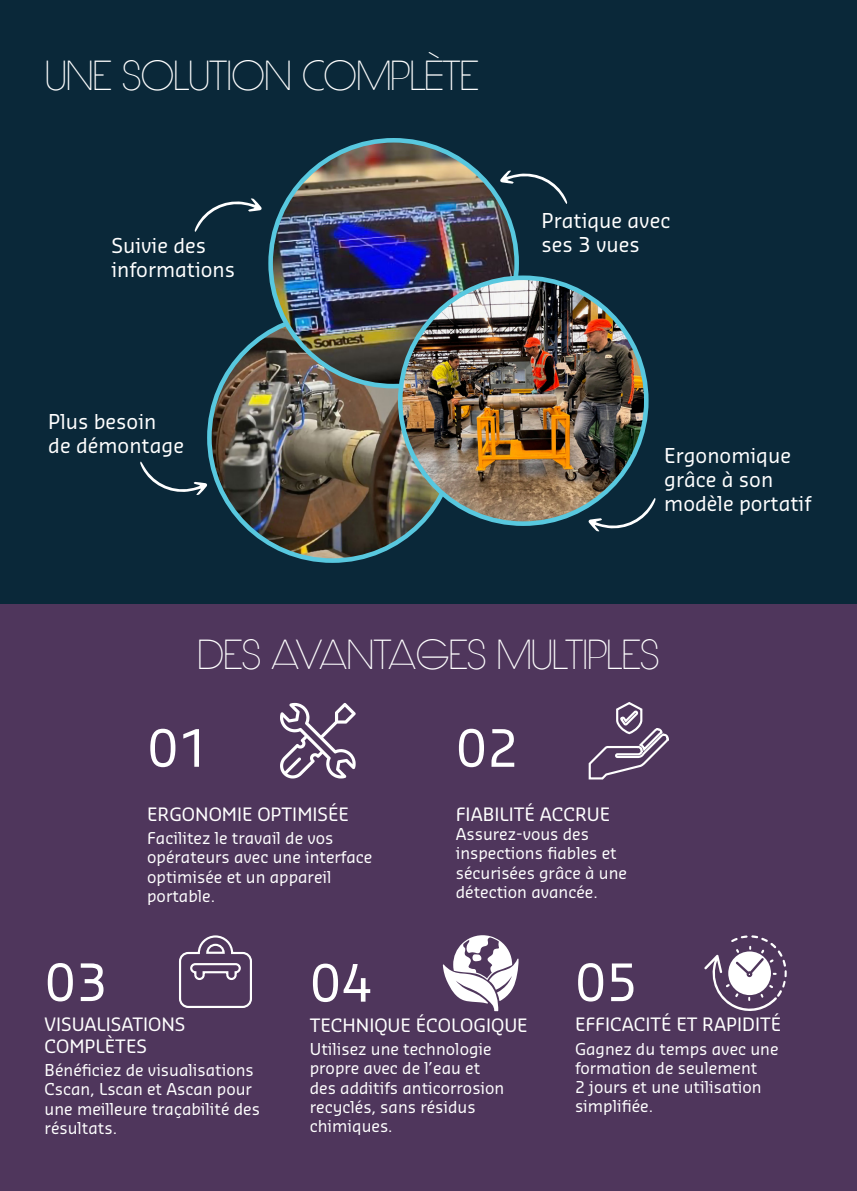
<style>
.page{position:relative;width:857px;height:1191px;background:#fff}
.page>*{position:absolute;margin:0;border:0;box-sizing:border-box;transform-origin:0 0}
.t1{font:50.2px "Sansa Pro";color:#fff}
.t2{font:300 40px "Hasteristico";color:#fff}
.t3{font:20px/24px "Sansa Pro";color:#fff}
.t4{font:18px/21.6px "Sansa Pro";color:#fff}
.t5{font:16px/19.2px "Sansa Pro";color:#fff}
</style>
<div class="page">
<div style="left:0;top:0;width:856px;height:1191px;background:#0a2839"></div>
<svg style="left:499px;top:170px;width:68px;height:34px"></svg>
<svg style="left:140px;top:461px;width:67px;height:34px"></svg>
<svg style="left:194px;top:198px;width:68px;height:34px"></svg>
<img style="left:209px;top:315px;width:246px;height:245px;border-radius:123px">
<img style="left:270px;top:140px;width:246px;height:246px;border-radius:123px">
<img style="left:400px;top:278px;width:246px;height:245px;border-radius:123px">
<svg style="left:587px;top:498px;width:68px;height:33px"></svg>
<div style="left:0;top:604px;width:856px;height:587px;background:#4f365c"></div>
<svg style="left:704px;top:935px;width:82px;height:76px"></svg>
<svg style="left:280px;top:703px;width:75px;height:75px"></svg>
<svg style="left:588px;top:702px;width:81px;height:78px"></svg>
<svg style="left:179px;top:935px;width:73px;height:73px"></svg>
<svg style="left:442px;top:935px;width:76px;height:76px"></svg>
<p class="t2" style="left:46px;top:52px;width:434px">UNE SOLUTION COMPLÈTE</p>
<p class="t3" style="left:111px;top:232px;width:125px">Suivie des informations</p>
<p class="t3" style="left:48px;top:409px;width:137px">Plus besoin<br>de démontage</p>
<p class="t3" style="left:541px;top:208px;width:130px">Pratique avec ses 3 vues</p>
<p class="t3" style="left:664px;top:443px;width:148px">Ergonomique grâce à son modèle portatif</p>
<p class="t2" style="left:198px;top:631px;width:462px">DES AVANTAGES MULTIPLES</p>
<p class="t1" style="left:147px;top:715px;width:64px">01</p>
<p class="t4" style="left:147px;top:802px;width:203px">ERGONOMIE OPTIMISÉE</p>
<p class="t5" style="left:147px;top:828px;width:226px">Facilitez le travail de vos opérateurs avec une interface optimisée et un appareil portable.</p>
<p class="t1" style="left:455px;top:715px;width:64px">02</p>
<p class="t4" style="left:455px;top:802px;width:156px">FIABILITÉ ACCRUE</p>
<p class="t5" style="left:455px;top:824px;width:173px">Assurez-vous des inspections fiables et sécurisées grâce à une détection avancée.</p>
<p class="t1" style="left:45px;top:949px;width:64px">03</p>
<p class="t1" style="left:574px;top:949px;width:64px">05</p>
<p class="t1" style="left:309px;top:950px;width:64px">04</p>
<p class="t4" style="left:45px;top:1013px;width:142px">VISUALISATIONS<br>COMPLÈTES</p>
<p class="t5" style="left:45px;top:1060px;width:217px">Bénéficiez de visualisations<br>Cscan, Lscan et Ascan pour une meilleure traçabilité des résultats.</p>
<p class="t4" style="left:309px;top:1013px;width:219px">TECHNIQUE ÉCOLOGIQUE</p>
<p class="t5" style="left:309px;top:1039px;width:196px">Utilisez une technologie propre avec de l’eau et des additifs anticorrosion recyclés, sans résidus chimiques.</p>
<p class="t4" style="left:574px;top:1013px;width:208px">EFFICACITÉ ET RAPIDITÉ</p>
<p class="t5" style="left:574px;top:1038px;width:205px">Gagnez du temps avec une formation de seulement<br>2 jours et une utilisation simplifiée.</p>
</div>
